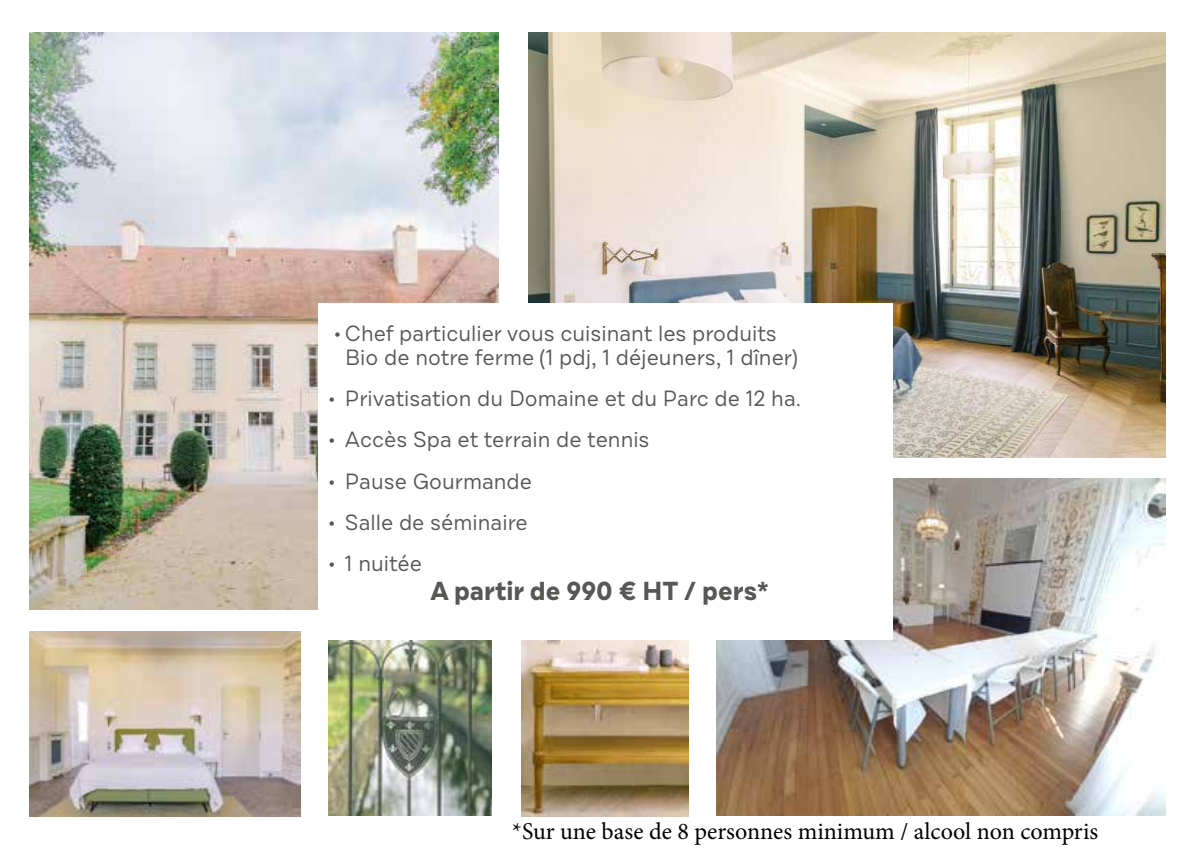
<style>
.page{position:relative;width:1191px;height:851px;background:#fff}
.page>*{position:absolute;margin:0;border:0;box-sizing:border-box;transform-origin:0 0}
.t1{font:700 26px "Draft C";color:#575756}
.t2{font:24px "Minion Pro";color:#000}
.t3{font:22px/24px "Draft C";color:#575756}
</style>
<div class="page">
<img style="left:329px;top:640px;width:163px;height:174px">
<img style="left:522px;top:640px;width:166px;height:176px">
<img style="left:29px;top:33px;width:469px;height:576px">
<img style="left:29px;top:631px;width:271px;height:185px">
<img style="left:528px;top:33px;width:637px;height:424px">
<img style="left:716px;top:478px;width:449px;height:337px">
<div style="left:318px;top:303px;width:574px;height:337px;background:#fff"></div>
<p class="t3" style="left:345px;top:324px;width:454px;text-indent:-11px">•Chef particulier vous cuisinant les produits<br>Bio de notre ferme (1 pdj, 1 déjeuners, 1 dîner)</p>
<p class="t3" style="left:328px;top:389px;width:474px">• Privatisation du Domaine et du Parc de 12 ha.</p>
<p class="t3" style="left:328px;top:430px;width:323px">• Accès Spa et terrain de tennis</p>
<p class="t3" style="left:328px;top:471px;width:206px">• Pause Gourmande</p>
<p class="t3" style="left:328px;top:512px;width:201px">• Salle de séminaire</p>
<p class="t3" style="left:328px;top:553px;width:95px">• 1 nuitée</p>
<p class="t1" style="left:430px;top:575px;width:340px">A partir de 990 € HT / pers*</p>
<p class="t2" style="left:512px;top:814px;width:587px">*Sur une base de 8 personnes minimum / alcool non compris</p>
</div>
